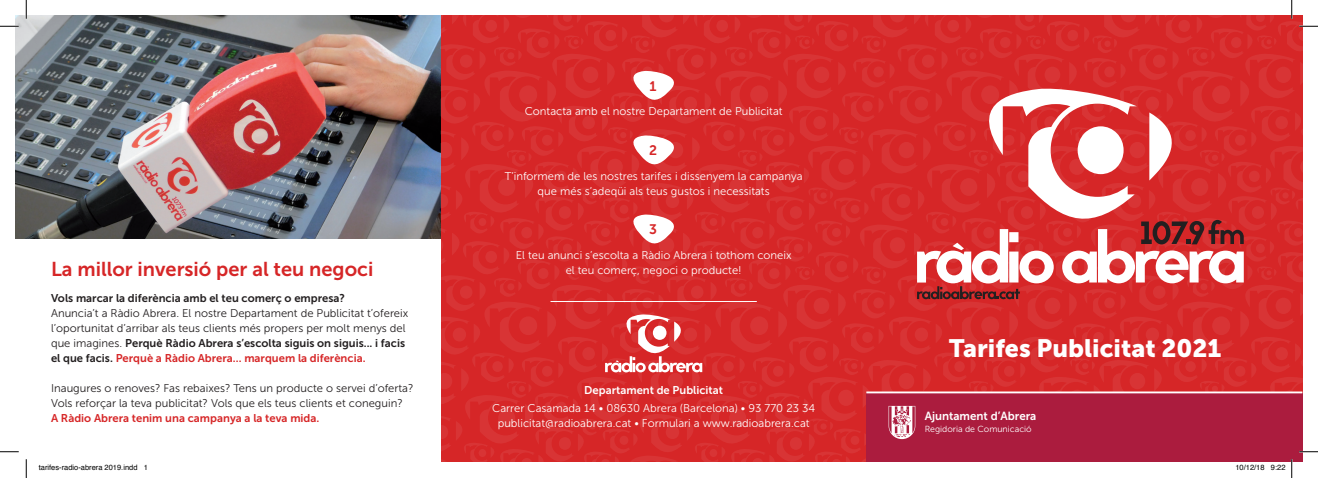
<style>
.page{position:relative;width:1318px;height:478px;background:#fff}
.page>*{position:absolute;margin:0;border:0;box-sizing:border-box;transform-origin:0 0}
.t1{font:25px "Museo Sans 900";color:#fff}
.t2{font:20px "Museo Sans 700";color:#d62627}
.t3{font:13.75px "Museo Sans 700";color:#d62627}
.t4{font:11.75px "Museo Sans 700";color:#fff}
.t5{font:11.25px/15px "Museo Sans 300";color:#fff;text-align:center}
.t6{font:11.25px/15px "Museo Sans 300";color:#231f20}
.t7{font:11.25px/15px "Museo Sans 700";color:#231f20}
.t8{font:11.25px "Museo Sans 700";color:#d62627}
.t9{font:11.25px "Museo Sans 700";color:#fff}
.t10{font:8.75px "Museo Sans 300";color:#fff}
.t11{font:7.5px "Helvetica";color:#000}
.s1{font-family:"Museo Sans 300"}
.s2{color:#d62627}
</style>
<div class="page">
<img style="left:16px;top:16px;width:425px;height:223px">
<div style="left:441px;top:16px;width:861px;height:446px;background:linear-gradient(to right,#d72a2b,#d72a2b)"></div>
<svg style="left:917px;top:87px;width:326px;height:212px"></svg>
<svg style="left:605px;top:314px;width:97px;height:58px"></svg>
<div style="left:866px;top:393px;width:436px;height:69px;background:#ab1c3e"></div>
<svg style="left:888px;top:406px;width:27px;height:33px"></svg>
<hr style="left:866px;top:391px;width:436px;height:2px;background:#fff">
<svg style="left:629px;top:71px;width:47px;height:32px"></svg>
<div style="left:641px;top:73px;width:25px;height:25px;background:#fff;border-radius:50%"></div>
<svg style="left:629px;top:135px;width:47px;height:32px"></svg>
<div style="left:641px;top:137px;width:25px;height:25px;background:#fff;border-radius:50%"></div>
<svg style="left:629px;top:214px;width:47px;height:32px"></svg>
<div style="left:641px;top:216px;width:25px;height:25px;background:#fff;border-radius:50%"></div>
<hr style="left:550px;top:301px;width:207px;height:1px;background:#fff">
<svg style="left:0;top:25px;width:19px;height:2px"></svg>
<svg style="left:1299px;top:25px;width:18px;height:2px"></svg>
<svg style="left:0;top:451px;width:19px;height:1px"></svg>
<svg style="left:1299px;top:451px;width:18px;height:1px"></svg>
<svg style="left:25px;top:0;width:2px;height:19px"></svg>
<svg style="left:25px;top:459px;width:2px;height:19px"></svg>
<svg style="left:1290px;top:0;width:2px;height:19px"></svg>
<svg style="left:1291px;top:459px;width:1px;height:19px"></svg>
<p class="t3" style="left:649px;top:78px;width:9px">1</p>
<p class="t5" style="left:525px;top:104px;width:259px">Contacta amb el nostre Departament de Publicitat</p>
<p class="t3" style="left:649px;top:143px;width:9px">2</p>
<p class="t5" style="left:505px;top:168px;width:299px">T’informem de les nostres tarifes i dissenyem la campanya que més s’adeqüi als teus gustos i necessitats</p>
<h2 class="t2" style="left:51px;top:258px;width:324px">La millor inversió per al teu negoci</h2>
<p class="t7" style="left:51px;top:290px;width:295px">Vols marcar la diferència amb el teu comerç o empresa?</p>
<p class="t6" style="left:51px;top:306px;width:359px">Anuncia’t a Ràdio Abrera. El nostre Departament de Publicitat t’ofereix l’oportunitat d’arribar als teus clients més propers per molt menys del</p>
<p class="t7" style="left:51px;top:335px;width:355px"><span class="s1">que imagines.</span> Perquè Ràdio Abrera s’escolta siguis on siguis... i facis el que facis. <span class="s2">Perquè a Ràdio Abrera... marquem la diferència.</span></p>
<p class="t6" style="left:51px;top:380px;width:364px">Inaugures o renoves? Fas rebaixes? Tens un producte o servei d’oferta?<br>Vols reforçar la teva publicitat? Vols que els teus clients et coneguin?</p>
<p class="t8" style="left:51px;top:412px;width:270px">A Ràdio Abrera tenim una campanya a la teva mida.</p>
<p class="t3" style="left:649px;top:222px;width:9px">3</p>
<p class="t5" style="left:516px;top:247px;width:277px">El teu anunci s’escolta a Ràdio Abrera i tothom coneix el teu comerç, negoci o producte!</p>
<p class="t9" style="left:584px;top:383px;width:140px">Departament de Publicitat</p>
<p class="t5" style="left:492px;top:401px;width:324px">Carrer Casamada 14 • 08630 Abrera (Barcelona) • 93 770 23 34 publicitat@radioabrera.cat • Formulari a www.radioabrera.cat</p>
<h1 class="t1" style="left:949px;top:334px;width:274px">Tarifes Publicitat 2021</h1>
<p class="t4" style="left:924px;top:409px;width:113px">Ajuntament d’Abrera</p>
<p class="t10" style="left:924px;top:424px;width:109px">Regidoria de Comunicació</p>
<p class="t11" style="left:39px;top:462px;width:111px">tarifes-radio-abrera 2019.indd 1</p>
<p class="t11" style="left:1235px;top:462px;width:52px">10/12/18 9:22</p>
</div>
